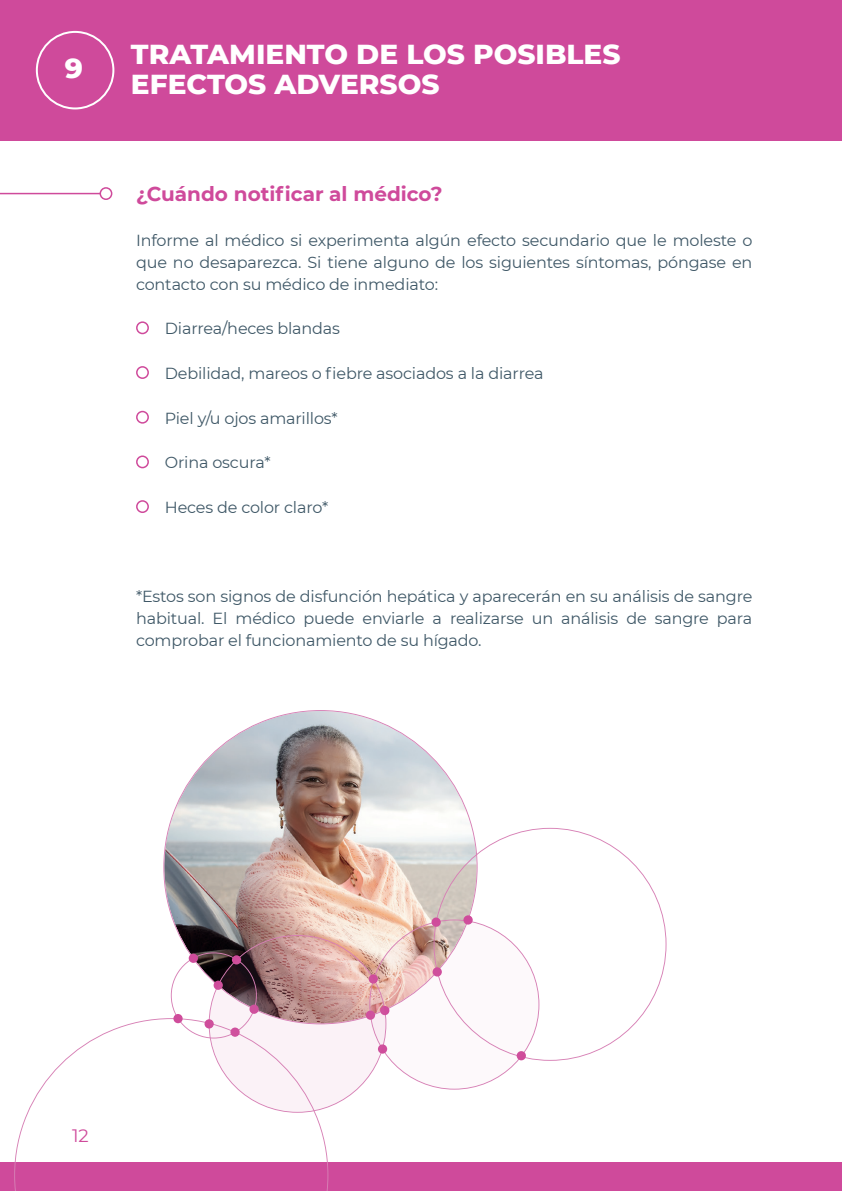
<style>
.page{position:relative;width:842px;height:1191px;background:#fff}
.page>*{position:absolute;margin:0;border:0;box-sizing:border-box;transform-origin:0 0}
.t1{font:800 28px/30px "Montserrat";color:#fff}
.t2{font:700 20px "Montserrat";color:#cf4a9b}
.t3{font:18px "Montserrat";color:#cf4a9b}
.t4{font:16px/22px "Montserrat";letter-spacing:-.01em;color:#3f5867;text-align:justify}
</style>
<div class="page">
<div style="left:0;top:1162px;width:842px;height:29px;background:#cf4a9b"></div>
<div style="left:0;top:0;width:842px;height:140px;background:#cf4a9b"></div>
<svg style="left:478px;top:828px;width:188px;height:232px"></svg>
<img style="left:163px;top:710px;width:315px;height:288px">
<svg style="left:14px;top:1018px;width:314px;height:173px"></svg>
<svg style="left:171px;top:919px;width:368px;height:193px"></svg>
<div style="left:463px;top:915px;width:10px;height:9px;background:#cf4c9b;border-radius:50%"></div>
<svg style="left:431px;top:917px;width:10px;height:9px"></svg>
<div style="left:369px;top:974px;width:9px;height:9px;background:#cf4c9b;border-radius:50%"></div>
<div style="left:378px;top:1044px;width:9px;height:9px;background:#cf4c9b;border-radius:50%"></div>
<div style="left:205px;top:1019px;width:9px;height:9px;background:#cf4c9b;border-radius:50%"></div>
<div style="left:214px;top:980px;width:9px;height:9px;background:#cf4c9b;border-radius:50%"></div>
<div style="left:232px;top:955px;width:9px;height:9px;background:#cf4c9b;border-radius:50%"></div>
<div style="left:189px;top:953px;width:9px;height:10px;background:#cf4c9b;border-radius:50%"></div>
<div style="left:173px;top:1014px;width:10px;height:9px;background:#cf4c9b;border-radius:50%"></div>
<div style="left:517px;top:1051px;width:9px;height:9px;background:#cf4c9b;border-radius:50%"></div>
<svg style="left:210px;top:936px;width:175px;height:175px;fill:#fbf2f7"></svg>
<svg style="left:370px;top:920px;width:168px;height:168px"></svg>
<div style="left:136px;top:321px;width:13px;height:13px;border:2px solid #cf4a9b;border-radius:50%"></div>
<div style="left:136px;top:366px;width:13px;height:13px;border:2px solid #cf4a9b;border-radius:50%"></div>
<div style="left:136px;top:411px;width:13px;height:12px;border:2px solid #cf4a9b;border-radius:50%"></div>
<div style="left:136px;top:455px;width:13px;height:13px;border:2px solid #cf4a9b;border-radius:50%"></div>
<div style="left:136px;top:500px;width:13px;height:13px;border:2px solid #cf4a9b;border-radius:50%"></div>
<hr style="left:0;top:193px;width:106px;height:1px;background:#cf4a9b">
<div style="left:100px;top:188px;width:12px;height:11px;background:#fff;border-radius:50%"></div>
<div style="left:100px;top:187px;width:12px;height:13px;border:2px solid #cf4a9b;border-radius:50%"></div>
<div style="left:36px;top:31px;width:78px;height:78px;border:2px solid #fff;border-radius:50%"></div>
<h1 class="t1" style="left:65px;top:52px;width:20px">9</h1>
<h1 class="t1" style="left:131px;top:38px;width:491px">TRATAMIENTO DE LOS POSIBLES<br>EFECTOS ADVERSOS</h1>
<p class="t2" style="left:136px;top:179px;width:308px">¿Cuándo notificar al médico?</p>
<p class="t4" style="left:136px;top:228px;width:618px">Informe al médico si experimenta algún efecto secundario que le moleste o que no desaparezca. Si tiene alguno de los siguientes síntomas, póngase en contacto con su médico de inmediato:</p>
<p class="t4" style="left:165px;top:317px;width:177px">Diarrea/heces blandas</p>
<p class="t4" style="left:165px;top:362px;width:380px">Debilidad, mareos o fiebre asociados a la diarrea</p>
<p class="t4" style="left:165px;top:406px;width:174px">Piel y/u ojos amarillos*</p>
<p class="t4" style="left:165px;top:451px;width:107px">Orina oscura*</p>
<p class="t4" style="left:165px;top:496px;width:165px">Heces de color claro*</p>
<p class="t4" style="left:136px;top:585px;width:618px">*Estos son signos de disfunción hepática y aparecerán en su análisis de sangre habitual. El médico puede enviarle a realizarse un análisis de sangre para comprobar el funcionamiento de su hígado.</p>
<p class="t3" style="left:72px;top:1122px;width:18px">12</p>
</div>
